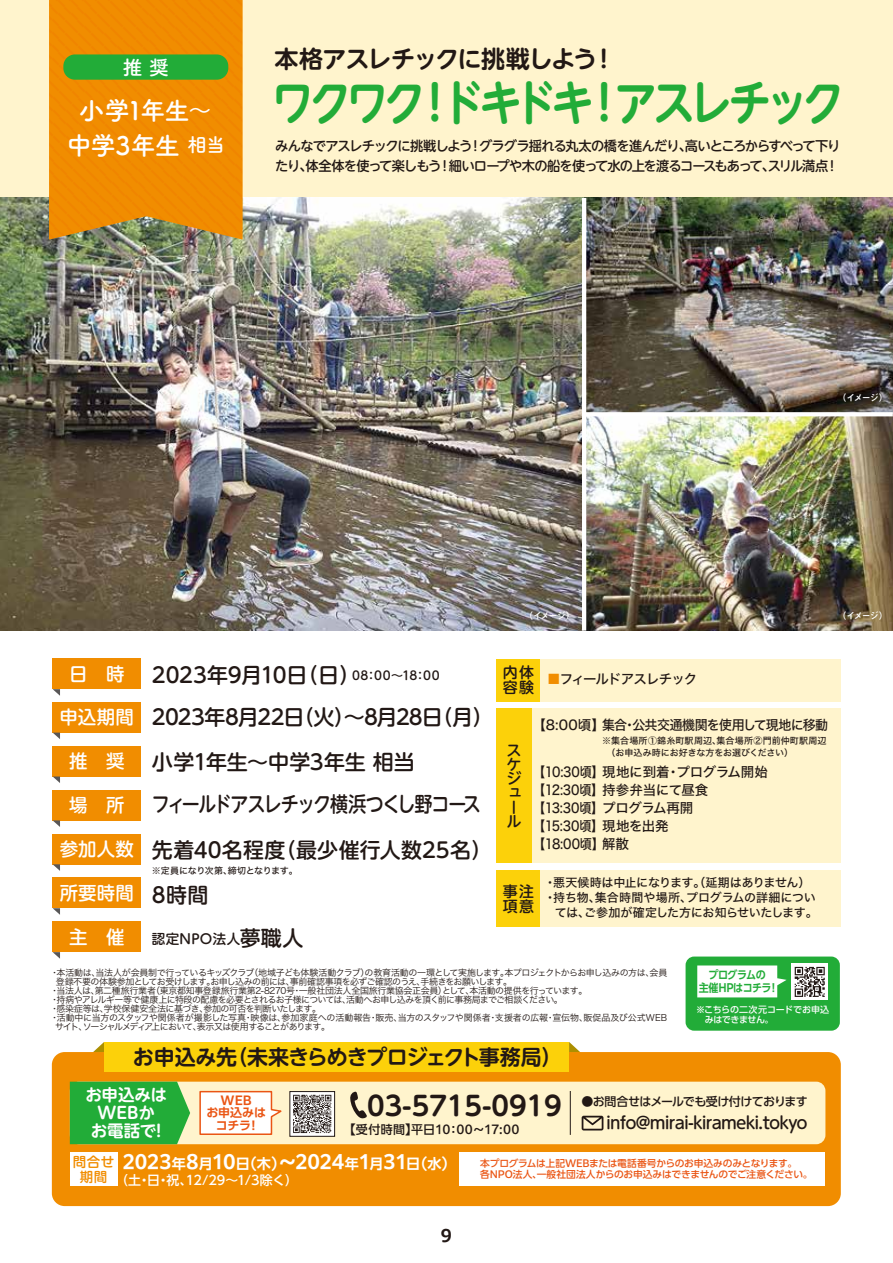
<style>
.page{position:relative;width:893px;height:1263px;background:#fff}
.page>*{position:absolute;margin:0;border:0;box-sizing:border-box;transform-origin:0 0}
.t1{font:700 48px "UD Shin M Go Pr 6 N De";letter-spacing:-.12em;color:#22ac38;scale:.88 1}
.t2{font:700 26.55px "UD Shin M Go Pr 6 N De";color:#221815}
.t3{font:25.5px "Tsuku A Rd Gothic Std B";letter-spacing:-.04em;color:#fff}
.t4{font:700 24px "UD Shin M Go Pr 6 N De";letter-spacing:-.05em;color:#221815}
.t5{font:500 21px/42.3px "UD Shin M Go Pr 6 N";letter-spacing:-.025em;color:#221815}
.t6{font:500 21px/42.2px "UD Shin M Go Pr 6 N";letter-spacing:-.06em;color:#221815}
.t7{font:700 21px "UD Shin M Go Pr 6 N De";letter-spacing:-.045em;color:#221815}
.t8{font:500 21px/44.5px "UD Shin M Go Pr 6 N";letter-spacing:.01em;color:#221815}
.t9{font:20.4px "Tsuku A Rd Gothic Std B";color:#fff}
.t10{font:700 18.75px "PUD Shin Go Pr 6 N De";letter-spacing:-.025em;color:#fff}
.t11{font:500 18.45px "UD Shin M Go Pr 6 N";letter-spacing:.005em;color:#fff}
.t12{font:500 16.5px "UD Shin M Go Pr 6 N";letter-spacing:-.05em;color:#221815}
.t13{font:700 16.5px/18px "UD Shin M Go Pr 6 N De";letter-spacing:-.005em;color:#fff;text-align:center}
.t14{font:700 16.5px "PUD Shin Go Pr 6 N De";color:#221815}
.t15{font:500 15px/14.2px "UD Shin M Go Pr 6 N";color:#221815}
.t16{font:500 13.5px/19.5px "UD Shin M Go Pr 6 N";letter-spacing:-.065em;color:#221815}
.t17{font:13.5px/18px "Hira Kaku Pro N W5";letter-spacing:-.01em;color:#221815;scale:.9 1}
.t18{font:13.5px "Hira Kaku Pro N W5";letter-spacing:-.055em;color:#221815;scale:.96 1}
.t19{font:13.5px "Hira Kaku Pro N W5";letter-spacing:-.075em;color:#221815}
.t20{font:500 13.5px "UD Shin M Go Pr 6 N";letter-spacing:.025em;color:#221815}
.t21{font:13.5px "Hira Kaku Pro N W5";letter-spacing:-.035em;color:#221815}
.t22{font:500 13.5px/15px "P Shin M Go Pr 6 N";color:#f18d00;text-align:center}
.t23{font:500 12.9px "UD Shin Go Pr 6 N";letter-spacing:-.02em;color:#fff}
.t24{font:12px "Hira Kaku Pro N W5";letter-spacing:-.015em;color:#221815}
.t25{font:500 12px "PUD Shin Go Pr 6 N";letter-spacing:-.045em;color:#221815}
.t26{font:500 12px "PUD Shin Go Pr 6 N";letter-spacing:.025em;color:#221815}
.t27{font:700 12px/12.6px "PUD Shin Go Pr 6 N De";color:#ea5514;text-align:center}
.t28{font:700 11.1px/12.6px "PUD Shin Go Pr 6 N De";letter-spacing:-.045em;color:#22ac38;text-align:center;scale:.9 1}
.t29{font:500 9.75px/11.2px "PUD Shin Go Pr 6 N";letter-spacing:-.025em;color:#ea5514}
.t30{font:9px "Hira Kaku Pro N W3";letter-spacing:-.055em;color:#221815}
.t31{font:9px "Hira Kaku Pro N W3";letter-spacing:-.01em;color:#221815}
.t32{font:9px/12px "Hira Kaku Pro N W5";letter-spacing:.005em;color:#221815}
.t33{font:9px "Hira Kaku Pro N W3";letter-spacing:-.115em;color:#221815}
.t34{font:500 9px/10.5px "PUD Shin Go Pr 6 N";letter-spacing:-.015em;color:#fff}
.t35{font:700 9px "P Mi Go MB1 Std N De";letter-spacing:-.125em;color:#fff}
.t36{font:9px "Hira Kaku Pro N W5";letter-spacing:-.035em;color:#221815}
.s1{font-family:"Tsuku A Rd Gothic Std B";font-weight:400;font-size:25.5px;color:#fff}
.s2{font-size:19.5px}
.s3{font-size:12px}
.s4{font-size:18.45px;color:#fff}
.s5{font-size:21px}
.s6{color:#f18d00}
.s7{font-size:14.1px}
</style>
<div class="page">
<div style="left:0;top:0;width:893px;height:238px;background:#fff4cd"></div>
<img style="left:0;top:198px;width:893px;height:433px">
<div style="left:49px;top:0;width:194px;height:240px;background:#f18d00"></div>
<div style="left:531px;top:659px;width:309px;height:42px;background:#fff4cd"></div>
<div style="left:540px;top:870px;width:300px;height:56px;background:#fff4cd"></div>
<div style="left:496px;top:659px;width:44px;height:42px;background:#fcd10a"></div>
<div style="left:496px;top:870px;width:44px;height:56px;background:#fcd10a"></div>
<div style="left:531px;top:708px;width:309px;height:154px;background:#fff4cd"></div>
<div style="left:496px;top:708px;width:35px;height:154px;background:#fcd10a"></div>
<div style="left:63px;top:54px;width:165px;height:26px;background:#22ac38;border-radius:12px"></div>
<svg style="left:93px;top:1042px;width:11px;height:10px"></svg>
<svg style="left:569px;top:1042px;width:11px;height:10px"></svg>
<div style="left:52px;top:1052px;width:789px;height:154px;background:#f18d00;border-radius:13px"></div>
<div style="left:70px;top:1082px;width:755px;height:62px;background:#fff4cd;border-radius:9px"></div>
<div style="left:70px;top:1153px;width:47px;height:33px;background:#fff"></div>
<svg style="left:350px;top:1092px;width:17px;height:27px"></svg>
<svg style="left:582px;top:1116px;width:21px;height:14px"></svg>
<div style="left:104px;top:1042px;width:465px;height:29px;background:#fcd10a"></div>
<div style="left:459px;top:1153px;width:366px;height:33px;background:#fff"></div>
<div style="left:70px;top:1082px;width:120px;height:62px;background:#22ac38"></div>
<svg style="left:199px;top:1090px;width:83px;height:45px;background:#fcede1"></svg>
<hr style="left:570px;top:1091px;width:1px;height:44px;background:#221815">
<div style="left:53px;top:790px;width:88px;height:30px;background:#f18d00"></div>
<svg style="left:53px;top:820px;width:7px;height:7px"></svg>
<div style="left:53px;top:834px;width:88px;height:30px;background:#f18d00"></div>
<svg style="left:53px;top:864px;width:7px;height:7px"></svg>
<div style="left:53px;top:878px;width:88px;height:30px;background:#f18d00"></div>
<svg style="left:53px;top:908px;width:7px;height:7px"></svg>
<div style="left:53px;top:922px;width:88px;height:30px;background:#f18d00"></div>
<svg style="left:53px;top:952px;width:7px;height:7px"></svg>
<div style="left:53px;top:746px;width:88px;height:30px;background:#f18d00"></div>
<svg style="left:53px;top:776px;width:7px;height:7px"></svg>
<hr style="left:582px;top:198px;width:4px;height:433px;background:#fff">
<svg style="left:586px;top:412px;width:307px;height:4px"></svg>
<div style="left:53px;top:659px;width:88px;height:30px;background:#f18d00"></div>
<svg style="left:53px;top:689px;width:7px;height:7px"></svg>
<div style="left:53px;top:702px;width:88px;height:31px;background:#f18d00"></div>
<svg style="left:53px;top:733px;width:7px;height:6px"></svg>
<div style="left:686px;top:956px;width:154px;height:75px;background:#22ac38;border-radius:9px"></div>
<svg style="left:792px;top:964px;width:36px;height:36px"></svg>
<svg style="left:795px;top:967px;width:30px;height:30px"></svg>
<svg style="left:697px;top:965px;width:90px;height:32px;background:#e5f5e8"></svg>
<div style="left:290px;top:1091px;width:45px;height:45px;background:linear-gradient(to right,#fbfbfb,#fdfdfd)"></div>
<svg style="left:293px;top:1095px;width:38px;height:38px"></svg>
<div style="left:290px;top:1091px;width:45px;height:45px;border:1px solid #221815"></div>
<h3 class="t9" style="left:123px;top:51px;width:48px">推 奨</h3>
<h3 class="t4" style="left:275px;top:38px;width:343px">本格アスレチックに挑戦しよう！</h3>
<h1 class="t1" style="left:79px;top:62px;width:871px"><span class="s1">小学1年生～</span> ワクワク！ドキドキ！アスレチック</h1>
<h3 class="t3" style="left:66px;top:125px;width:160px">中学3年生 <span class="s2">相当</span></h3>
<h3 class="t16" style="left:275px;top:135px;width:567px">みんなでアスレチックに挑戦しよう！グラグラ揺れる丸太の橋を進んだり、高いところからすべって下りたり、体全体を使って楽しもう！細いロープや木の船を使って水の上を渡るコースもあって、スリル満点！</h3>
<p class="t35" style="left:837px;top:390px;width:52px">（イメージ）</p>
<h3 class="t5" style="left:60px;top:653px;width:435px;text-indent:92px">2023年9月10日（日）<span class="s3">08：00～18：00<br></span><span class="s4">申込期間</span> 2023年8月22日（火）～8月28日（月）</h3>
<h3 class="t11" style="left:69px;top:658px;width:57px">日　時</h3>
<h3 class="t11" style="left:69px;top:746px;width:57px">推　奨</h3>
<h3 class="t11" style="left:69px;top:790px;width:57px">場　所</h3>
<h3 class="t11" style="left:60px;top:834px;width:76px">参加人数</h3>
<h3 class="t11" style="left:60px;top:877px;width:76px">所要時間</h3>
<h3 class="t11" style="left:69px;top:921px;width:57px">主　催</h3>
<h3 class="t6" style="left:152px;top:740px;width:330px">小学1年生～中学3年生 相当<br>フィールドアスレチック横浜つくし野コース</h3>
<h3 class="t8" style="left:152px;top:826px;width:342px">先着40名程度（最少催行人数25名）<br>8時間</h3>
<h3 class="t20" style="left:152px;top:927px;width:153px">認定NPO法人<span class="s5">夢職人</span></h3>
<p class="t36" style="left:152px;top:862px;width:147px">※定員になり次第、締切となります。</p>
<p class="t35" style="left:524px;top:609px;width:52px">（イメージ）</p>
<p class="t35" style="left:837px;top:609px;width:52px">（イメージ）</p>
<h3 class="t15" style="left:503px;top:664px;width:33px;line-height:15px">内体容験</h3>
<h3 class="t19" style="left:547px;top:667px;width:152px"><span class="s6">■</span>フィールドアスレチック</h3>
<h3 class="t18" style="left:602px;top:713px;width:237px">集合・公共交通機関を使用して現地に移動</h3>
<h3 class="t17" style="left:533px;top:762px;width:262px">【10:30頃】現地に到着・プログラム開始【12:30頃】持参弁当にて昼食<br>【13:30頃】プログラム再開<br>【15:30頃】現地を出発<br>【18:00頃】解散</h3>
<h3 class="t21" style="left:532px;top:713px;width:74px">【8:00頃】</h3>
<p class="t32" style="left:602px;top:734px;width:226px">※集合場所①錦糸町駅周辺、集合場所②門前仲町駅周辺　（お申込み時にお好きな方をお選びください）</p>
<h3 class="t15" style="left:506px;top:742px;width:16px">スケジュール</h3>
<h3 class="t15" style="left:503px;top:882px;width:33px;line-height:15px">事注項意</h3>
<h3 class="t24" style="left:544px;top:872px;width:268px">・悪天候時は中止になります。（延期はありません）</h3>
<h3 class="t24" style="left:544px;top:887px;width:273px">・持ち物、集合時間や場所、プログラムの詳細につい</h3>
<h3 class="t24" style="left:555px;top:902px;width:265px">ては、ご参加が確定した方にお知らせいたします。</h3>
<p class="t30" style="left:50px;top:964px;width:619px">・本活動は、当法人が会員制で行っているキッズクラブ（地域子ども体験活動クラブ）の教育活動の一環として実施します。本プロジェクトからお申し込みの方は、会員</p>
<p class="t30" style="left:56px;top:973px;width:458px">登録不要の体験参加としてお受けします。お申し込みの前には、事前確認事項を必ずご確認のうえ、手続きをお願いします。</p>
<p class="t30" style="left:50px;top:982px;width:539px">・当法人は、第二種旅行業者（東京都知事登録旅行業第2-8270号・一般社団法人全国旅行業協会正会員）として、本活動の提供を行っています。</p>
<p class="t30" style="left:50px;top:991px;width:514px">・持病やアレルギー等で健康上に特段の配慮を必要とされるお子様については、活動へお申し込みを頂く前に事務局までご相談ください。</p>
<p class="t30" style="left:50px;top:1000px;width:272px">・感染症等は、学校保健安全法に基づき、参加の可否を判断いたします。</p>
<p class="t31" style="left:50px;top:1009px;width:619px">・活動中に当方のスタッフや関係者が撮影した写真・映像は、参加家庭への活動報告・販売、当方のスタッフや関係者・支援者の広報・宣伝物、販促品及び公式WEB</p>
<p class="t33" style="left:55px;top:1018px;width:277px">サイト、ソーシャルメディア上において、表示又は使用することがあります。</p>
<h3 class="t7" style="left:133px;top:1039px;width:431px">お申込み先（未来きらめきプロジェクト事務局）</h3>
<p class="t28" style="left:699px;top:969px;width:90px">プログラムの<br>主催HPはコチラ！</p>
<p class="t34" style="left:696px;top:1004px;width:135px">※こちらの二次元コードでお申込　みはできません。</p>
<h3 class="t13" style="left:86px;top:1085px;width:83px">お申込みは<br>WEBか<br>お電話で！</h3>
<h3 class="t27" style="left:206px;top:1094px;width:61px">WEB<br>お申込みはコチラ！</h3>
<h2 class="t2" style="left:367px;top:1083px;width:196px">03-5715-0919</h2>
<h3 class="t26" style="left:344px;top:1123px;width:177px">【受付時間】平日10：00～17:00</h3>
<h3 class="t25" style="left:582px;top:1094px;width:228px">●お問合せはメールでも受け付けております</h3>
<h3 class="t12" style="left:606px;top:1108px;width:203px">info@mirai-kirameki.tokyo</h3>
<h3 class="t22" style="left:73px;top:1154px;width:43px">問合せ期間</h3>
<h3 class="t10" style="left:123px;top:1152px;width:335px">2023<span class="s7">年</span>8<span class="s7">月</span>10<span class="s7">日（木）</span>～2024<span class="s7">年</span>1<span class="s7">月</span>31<span class="s7">日（水）</span></h3>
<h3 class="t23" style="left:115px;top:1169px;width:184px">（土・日・祝、12/29～1/3除く）</h3>
<h3 class="t14" style="left:441px;top:1227px;width:13px">9</h3>
<p class="t29" style="left:480px;top:1158px;width:334px">本プログラムは上記WEBまたは電話番号からのお申込みのみとなります。各NPO法人、一般社団法人からのお申込みはできませんのでご注意ください。</p>
</div>
